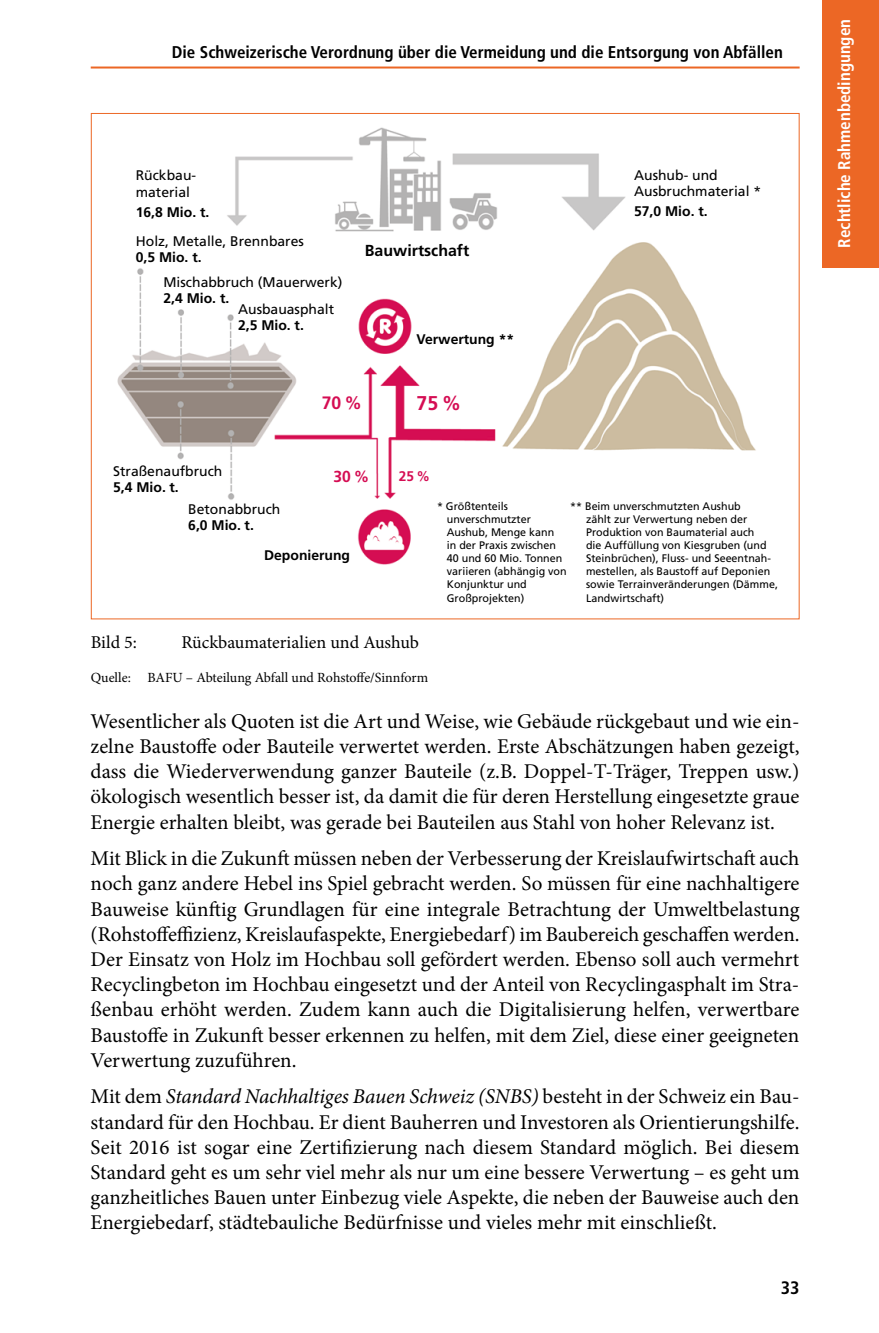
<style>
.page{position:relative;width:879px;height:1333px;background:#fff}
.page>*{position:absolute;margin:0;border:0;box-sizing:border-box;transform-origin:0 0}
.t1{font:21px/25.2px "Minion Pro";color:#000;text-align:justify}
.t2{font:700 20px "Frutiger";color:#d50d53}
.t3{font:18px "Minion Pro";letter-spacing:-.005em;color:#000}
.t4{font:700 18px "Frutiger";color:#d50d53}
.t5{font:700 condensed 18px "Frutiger";color:#000}
.t6{font:700 condensed 17px "Frutiger";color:#000}
.t7{font:700 condensed 17px "Frutiger";color:#fff}
.t8{font:700 16px "Frutiger";color:#000}
.t9{font:700 16px "Frutiger";color:#d50d53}
.t10{font:14px/16.8px "Frutiger";color:#000}
.t11{font:700 14px "Frutiger";color:#000}
.t12{font:14px "Minion Pro";color:#000}
.t13{font:700 14px "Frutiger";color:#d50d53}
.t14{font:11px/13.2px "Frutiger";color:#000}
.s1{font-style:italic}
</style>
<div class="page">
<hr style="left:91px;top:66px;width:708px;height:2px;background:#ec6725">
<div style="left:822px;top:0;width:57px;height:267px;background:#ec6725"></div>
<img style="left:117px;top:127px;width:639px;height:438px">
<div style="left:472px;top:468px;width:297px;height:103px;background:#fff"></div>
<div style="left:133px;top:165px;width:80px;height:57px;background:#fff"></div>
<div style="left:133px;top:239px;width:139px;height:27px;background:#fff"></div>
<div style="left:155px;top:277px;width:152px;height:30px;background:#fff"></div>
<div style="left:236px;top:307px;width:88px;height:31px;background:#fff"></div>
<div style="left:361px;top:239px;width:100px;height:22px;background:#fff"></div>
<div style="left:414px;top:315px;width:79px;height:19px;background:#fff"></div>
<div style="left:133px;top:463px;width:91px;height:32px;background:#fff"></div>
<div style="left:192px;top:501px;width:80px;height:31px;background:#fff"></div>
<div style="left:277px;top:520px;width:72px;height:21px;background:#fff"></div>
<div style="left:631px;top:165px;width:122px;height:61px;background:#fff"></div>
<div style="left:412px;top:392px;width:45px;height:22px;background:#fff"></div>
<div style="left:324px;top:392px;width:40px;height:22px;background:#fff"></div>
<div style="left:340px;top:467px;width:30px;height:18px;background:#fff"></div>
<div style="left:398px;top:468px;width:27px;height:17px;background:#fff"></div>
<p class="t6" style="left:172px;top:42px;width:612px">Die Schweizerische Verordnung über die Vermeidung und die Entsorgung von Abfällen</p>
<p class="t10" style="left:136px;top:167px;width:62px">Rückbau&shy;material</p>
<p class="t11" style="left:136px;top:204px;width:75px">16,8 Mio. t.</p>
<p class="t10" style="left:136px;top:233px;width:170px">Holz, Metalle, Brennbares</p>
<p class="t11" style="left:136px;top:249px;width:67px">0,5 Mio. t.</p>
<p class="t10" style="left:238px;top:301px;width:98px">Ausbauasphalt</p>
<p class="t11" style="left:238px;top:317px;width:67px">2,5 Mio. t.</p>
<p class="t10" style="left:163px;top:273px;width:180px">Mischabbruch (Mauerwerk)</p>
<p class="t11" style="left:163px;top:289px;width:67px">2,4 Mio. t.</p>
<p class="t8" style="left:365px;top:241px;width:106px">Bauwirtschaft</p>
<p class="t11" style="left:416px;top:331px;width:99px">Verwertung **</p>
<p class="t4" style="left:322px;top:392px;width:42px">70 %</p>
<p class="t2" style="left:416px;top:391px;width:46px">75 %</p>
<p class="t10" style="left:634px;top:167px;width:129px;line-height:16px">Aushub- und<br>Ausbruchmaterial *</p>
<p class="t11" style="left:634px;top:203px;width:75px">57,0 Mio. t.</p>
<p class="t10" style="left:113px;top:462px;width:111px">Straßenaufbruch</p>
<p class="t11" style="left:113px;top:478px;width:67px">5,4 Mio. t.</p>
<p class="t10" style="left:188px;top:501px;width:94px">Betonabbruch</p>
<p class="t11" style="left:188px;top:517px;width:67px">6,0 Mio. t.</p>
<p class="t11" style="left:264px;top:547px;width:87px">Deponierung</p>
<p class="t9" style="left:333px;top:467px;width:37px">30 %</p>
<p class="t13" style="left:399px;top:467px;width:33px">25 %</p>
<p class="t14" style="left:447px;top:499px;width:121px;text-indent:-10px">* Größtenteils unverschmutzter<br>Aushub, Menge kann<br>in der Praxis zwischen<br>40 und 60 Mio. Tonnen variieren (abhängig von<br>Konjunktur und<br>Großprojekten)</p>
<p class="t14" style="left:586px;top:499px;width:193px;text-indent:-16px">** Beim unverschmutzten Aushub<br>zählt zur Verwertung neben der<br>Produktion von Baumaterial auch<br>die Auffüllung von Kiesgruben (und<br>Steinbrüchen), Fluss- und Seeentnah&shy;mestellen, als Baustoff auf Deponien sowie Terrainveränderungen (Dämme,<br>Landwirtschaft)</p>
<p class="t3" style="left:91px;top:630px;width:48px">Bild 5:</p>
<p class="t3" style="left:181px;top:630px;width:239px">Rückbaumaterialien und Aushub</p>
<p class="t12" style="left:91px;top:667px;width:339px">Quelle: BAFU – Abteilung Abfall und Rohstoffe/Sinnform</p>
<p class="t1" style="left:91px;top:708px;width:710px">Wesentlicher als Quoten ist die Art und Weise, wie Gebäude rückgebaut und wie ein&shy;zelne Baustoffe oder Bauteile verwertet werden. Erste Abschätzungen haben gezeigt, dass die Wiederverwendung ganzer Bauteile (z.B. Doppel-T-Träger, Treppen usw.) ökologisch wesentlich besser ist, da damit die für deren Herstellung eingesetzte graue Energie erhalten bleibt, was gerade bei Bauteilen aus Stahl von hoher Relevanz ist.</p>
<p class="t1" style="left:91px;top:845px;width:710px">Mit Blick in die Zukunft müssen neben der Verbesserung der Kreislaufwirtschaft auch noch ganz andere Hebel ins Spiel gebracht werden. So müssen für eine nachhaltigere Bauweise künftig Grundlagen für eine integrale Betrachtung der Umweltbelastung (Rohstoffeffizienz, Kreislaufaspekte, Energiebedarf) im Baubereich geschaffen werden.<br>Der Einsatz von Holz im Hochbau soll gefördert werden. Ebenso soll auch vermehrt Recyclingbeton im Hochbau eingesetzt und der Anteil von Recyclingasphalt im Stra&shy;ßenbau erhöht werden. Zudem kann auch die Digitalisierung helfen, verwertbare Baustoffe in Zukunft besser erkennen zu helfen, mit dem Ziel, diese einer geeigneten Verwertung zuzuführen.</p>
<p class="t1" style="left:91px;top:1084px;width:710px">Mit dem <span class="s1">Standard Nachhaltiges Bauen Schweiz (SNBS)</span> besteht in der Schweiz ein Bau&shy;standard für den Hochbau. Er dient Bauherren und Investoren als Orientierungshilfe.<br>Seit 2016 ist sogar eine Zertifizierung nach diesem Standard möglich. Bei diesem Standard geht es um sehr viel mehr als nur um eine bessere Verwertung – es geht um ganzheitliches Bauen unter Einbezug viele Aspekte, die neben der Bauweise auch den Energiebedarf, städtebauliche Bedürfnisse und vieles mehr mit einschließt.</p>
<p class="t5" style="left:780px;top:1276px;width:20px">33</p>
<p class="t7" style="left:834px;top:247px;width:230px;rotate:-90deg">Rechtliche Rahmenbedingungen</p>
</div>
